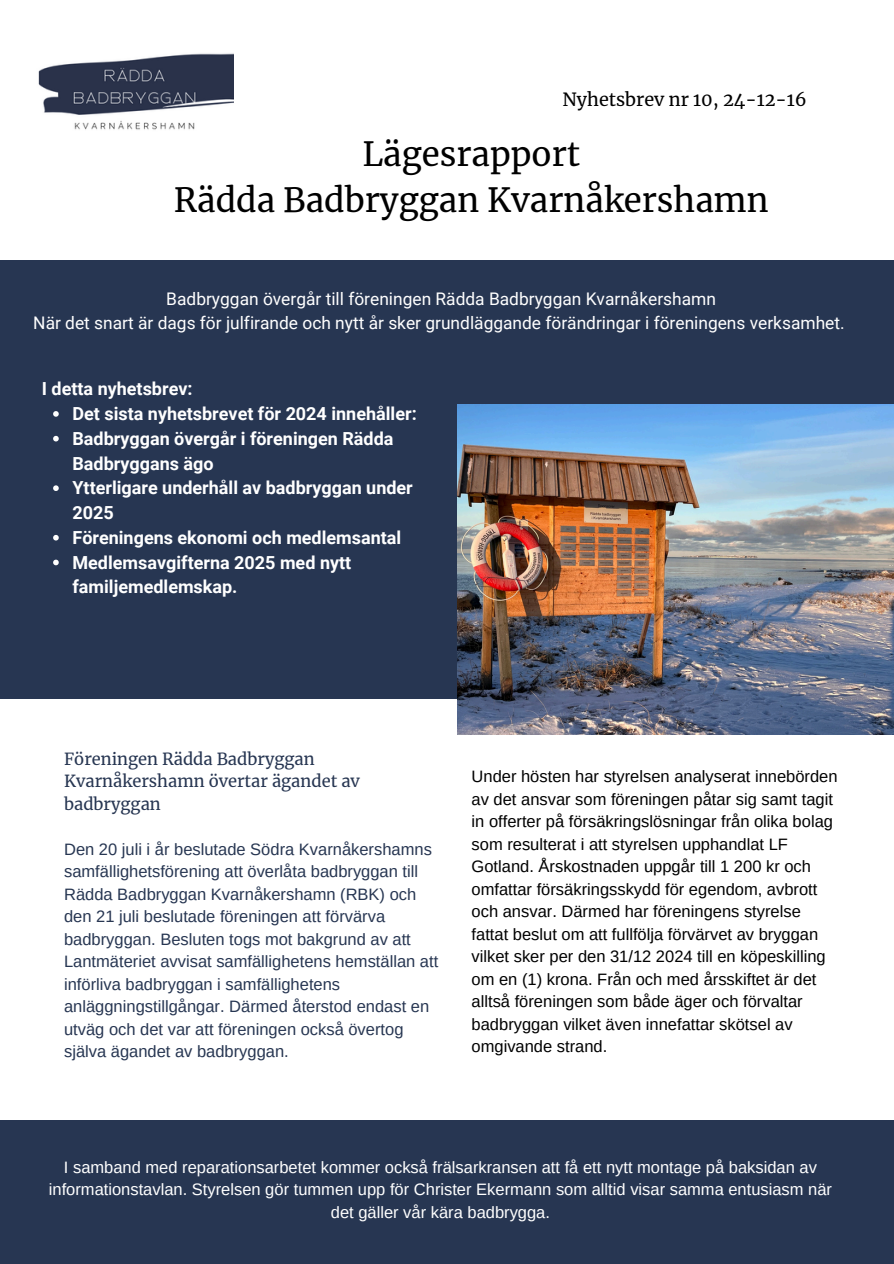
<style>
.page{position:relative;width:894px;height:1264px;background:#fff}
.page>*{position:absolute;margin:0;border:0;box-sizing:border-box;transform-origin:0 0}
.t1{font:33px/46.2px "Merriweather";color:#000;text-align:center}
.t2{font:700 18px/24.8px "Roboto";color:#fff}
.t3{font:18px "Merriweather";color:#000}
.t4{font:17.4px "Roboto";color:#fff}
.t5{font:16.5px/22.5px "Arimo";color:#000}
.t6{font:16.5px/22.5px "Arimo";color:#273652}
.t7{font:16.5px/22.5px "Arimo";color:#fff;text-align:center}
.t8{font:16.5px/22.5px "Merriweather";color:#273652}
</style>
<div class="page">
<img style="left:38px;top:53px;width:195px;height:77px">
<div style="left:0;top:260px;width:893px;height:439px;background:#273652"></div>
<div style="left:0;top:1119px;width:893px;height:144px;background:#273652"></div>
<img style="left:458px;top:404px;width:435px;height:330px">
<svg style="left:53px;top:411px;width:6px;height:6px"></svg>
<svg style="left:53px;top:436px;width:6px;height:5px"></svg>
<svg style="left:53px;top:485px;width:6px;height:6px"></svg>
<svg style="left:53px;top:535px;width:6px;height:5px"></svg>
<svg style="left:53px;top:559px;width:6px;height:6px"></svg>
<p class="t3" style="left:562px;top:88px;width:245px">Nyhetsbrev nr 10, 24-12-16</p>
<p class="t1" style="left:174px;top:131px;width:596px">Lägesrapport<br>Rädda Badbryggan Kvarnåkershamn</p>
<p class="t4" style="left:166px;top:289px;width:551px">Badbryggan övergår till föreningen Rädda Badbryggan Kvarnåkershamn</p>
<p class="t4" style="left:33px;top:312px;width:812px">När det snart är dags för julfirande och nytt år sker grundläggande förändringar i föreningens verksamhet.</p>
<p class="t2" style="left:42px;top:377px;width:152px">I detta nyhetsbrev:</p>
<p class="t2" style="left:72px;top:401px;width:345px">Det sista nyhetsbrevet för 2024 innehåller:</p>
<h1 class="t2" style="left:72px;top:426px;width:322px">Badbryggan övergår i föreningen Rädda<br>Badbryggans ägo</h1>
<p class="t2" style="left:72px;top:476px;width:342px">Ytterligare underhåll av badbryggan under<br>2025</p>
<p class="t2" style="left:72px;top:525px;width:330px">Föreningens ekonomi och medlemsantal</p>
<h2 class="t2" style="left:72px;top:550px;width:280px">Medlemsavgifterna 2025 med nytt familjemedlemskap.</h2>
<p class="t8" style="left:64px;top:747px;width:297px">Föreningen Rädda Badbryggan<br>Kvarnåkershamn övertar ägandet av badbryggan</p>
<p class="t6" style="left:64px;top:837px;width:375px">Den 20 juli i år beslutade Södra Kvarnåkershamns samfällighetsförening att överlåta badbryggan till Rädda Badbryggan Kvarnåkershamn (RBK) och den 21 juli beslutade föreningen att förvärva badbryggan. Besluten togs mot bakgrund av att Lantmäteriet avvisat samfällighetens hemställan att införliva badbryggan i samfällighetens anläggningstillgångar. Därmed återstod endast en utväg och det var att föreningen också övertog själva ägandet av badbryggan.</p>
<p class="t5" style="left:471px;top:765px;width:367px">Under hösten har styrelsen analyserat innebörden av det ansvar som föreningen påtar sig samt tagit in offerter på försäkringslösningar från olika bolag som resulterat i att styrelsen upphandlat LF Gotland. Årskostnaden uppgår till 1 200 kr och omfattar försäkringsskydd för egendom, avbrott och ansvar. Därmed har föreningens styrelse fattat beslut om att fullfölja förvärvet av bryggan vilket sker per den 31/12 2024 till en köpeskilling om en (1) krona. Från och med årsskiftet är det alltså föreningen som både äger och förvaltar badbryggan vilket även innefattar skötsel av omgivande strand.</p>
<p class="t7" style="left:49px;top:1155px;width:784px">I samband med reparationsarbetet kommer också frälsarkransen att få ett nytt montage på baksidan av informationstavlan. Styrelsen gör tummen upp för Christer Ekermann som alltid visar samma entusiasm när det gäller vår kära badbrygga.</p>
</div>
